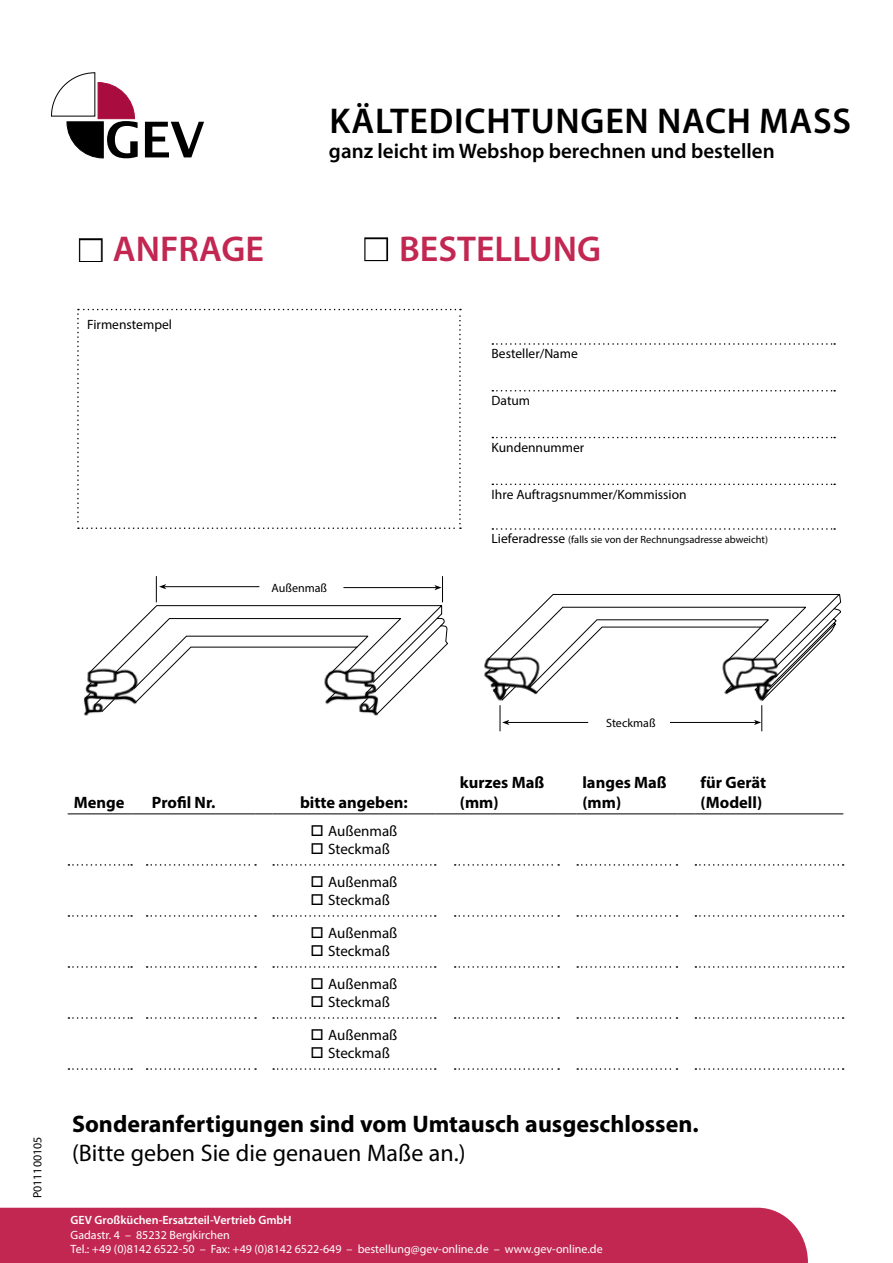
<style>
.page{position:relative;width:893px;height:1263px;background:#fff}
.page>*{position:absolute;margin:0;border:0;box-sizing:border-box;transform-origin:0 0}
.t1{font:600 36px "Myriad Pro";letter-spacing:.02em;color:#000}
.t2{font:600 36px "Myriad Pro";color:#c22752}
.t3{font:700 24px "Myriad Pro";color:#000}
.t4{font:24px "Myriad Pro";color:#000}
.t5{font:600 21px "Myriad Pro";color:#000}
.t6{font:700 16.5px/19.8px "Myriad Pro";color:#000}
.t7{font:15px "Myriad Pro";color:#000}
.t8{font:13.5px "Myriad Pro";color:#000}
.t9{font:12px/14.4px "Myriad Pro";color:#fff}
.t10{font:600 12px "Myriad Pro";color:#fff}
.t11{font:12px "Myriad Pro";color:#000}
.t12{font:10.5px "Myriad Pro";color:#000}
.s1{font-family:"Arial";font-weight:700;font-size:45px;color:#fff}
.s2{font-size:13.5px}
</style>
<div class="page">
<svg style="left:51px;top:72px;width:87px;height:86px"></svg>
<svg style="left:145px;top:122px;width:59px;height:35px"></svg>
<div style="left:0;top:1208px;width:808px;height:55px;background:#c22752"></div>
<svg style="left:492px;top:343px;width:343px;height:2px"></svg>
<svg style="left:492px;top:390px;width:343px;height:1px"></svg>
<svg style="left:492px;top:437px;width:343px;height:1px"></svg>
<svg style="left:492px;top:484px;width:343px;height:1px"></svg>
<svg style="left:492px;top:528px;width:343px;height:2px"></svg>
<svg style="left:77px;top:309px;width:384px;height:220px"></svg>
<img style="left:83px;top:697px;width:5px;height:19px">
<svg style="left:85px;top:576px;width:363px;height:139px"></svg>
<svg style="left:485px;top:594px;width:356px;height:137px"></svg>
<svg style="left:68px;top:864px;width:64px;height:2px"></svg>
<svg style="left:147px;top:864px;width:109px;height:2px"></svg>
<svg style="left:273px;top:864px;width:163px;height:2px"></svg>
<svg style="left:455px;top:864px;width:104px;height:2px"></svg>
<svg style="left:577px;top:864px;width:100px;height:2px"></svg>
<svg style="left:695px;top:864px;width:149px;height:2px"></svg>
<svg style="left:68px;top:915px;width:64px;height:2px"></svg>
<svg style="left:147px;top:915px;width:109px;height:2px"></svg>
<svg style="left:273px;top:915px;width:163px;height:2px"></svg>
<svg style="left:455px;top:915px;width:104px;height:2px"></svg>
<svg style="left:577px;top:915px;width:100px;height:2px"></svg>
<svg style="left:695px;top:915px;width:149px;height:2px"></svg>
<svg style="left:68px;top:966px;width:64px;height:2px"></svg>
<svg style="left:147px;top:966px;width:109px;height:2px"></svg>
<svg style="left:273px;top:966px;width:163px;height:2px"></svg>
<svg style="left:455px;top:966px;width:104px;height:2px"></svg>
<svg style="left:577px;top:966px;width:100px;height:2px"></svg>
<svg style="left:695px;top:966px;width:149px;height:2px"></svg>
<svg style="left:68px;top:1017px;width:64px;height:2px"></svg>
<svg style="left:147px;top:1017px;width:109px;height:2px"></svg>
<svg style="left:273px;top:1017px;width:163px;height:2px"></svg>
<svg style="left:455px;top:1017px;width:104px;height:2px"></svg>
<svg style="left:577px;top:1017px;width:100px;height:2px"></svg>
<svg style="left:695px;top:1017px;width:149px;height:2px"></svg>
<svg style="left:68px;top:1068px;width:64px;height:2px"></svg>
<svg style="left:147px;top:1068px;width:109px;height:2px"></svg>
<svg style="left:273px;top:1068px;width:163px;height:2px"></svg>
<svg style="left:455px;top:1068px;width:104px;height:2px"></svg>
<svg style="left:577px;top:1068px;width:100px;height:2px"></svg>
<svg style="left:695px;top:1068px;width:149px;height:2px"></svg>
<hr style="left:68px;top:813px;width:64px;height:1px;background:#000">
<svg style="left:132px;top:813px;width:14px;height:1px"></svg>
<hr style="left:146px;top:813px;width:110px;height:1px;background:#000">
<svg style="left:256px;top:813px;width:16px;height:1px"></svg>
<hr style="left:272px;top:813px;width:163px;height:1px;background:#000">
<svg style="left:435px;top:813px;width:19px;height:1px"></svg>
<hr style="left:454px;top:813px;width:105px;height:1px;background:#000">
<svg style="left:559px;top:813px;width:17px;height:1px"></svg>
<hr style="left:576px;top:813px;width:101px;height:1px;background:#000">
<svg style="left:677px;top:813px;width:18px;height:1px"></svg>
<hr style="left:695px;top:813px;width:148px;height:1px;background:#000">
<div style="left:79px;top:238px;width:24px;height:24px;border:3px solid #000"></div>
<div style="left:364px;top:237px;width:24px;height:24px;border:3px solid #000"></div>
<h1 class="t1" style="left:329px;top:98px;width:523px">KÄLTEDICHTUNGEN NACH MASS</h1>
<h3 class="t5" style="left:329px;top:138px;width:447px">ganz leicht im Webshop berechnen und bestellen</h3>
<h1 class="t2" style="left:77px;top:226px;width:188px"><span class="s1">■</span> ANFRAGE</h1>
<h1 class="t2" style="left:363px;top:226px;width:240px"><span class="s1">■</span> BESTELLUNG</h1>
<p class="t8" style="left:87px;top:316px;width:86px">Firmenstempel</p>
<p class="t11" style="left:272px;top:580px;width:57px">Außenmaß</p>
<p class="t8" style="left:492px;top:345px;width:88px">Besteller/Name</p>
<p class="t8" style="left:492px;top:392px;width:40px">Datum</p>
<p class="t8" style="left:492px;top:439px;width:94px">Kundennummer</p>
<p class="t8" style="left:492px;top:486px;width:197px">Ihre Auftragsnummer/Kommission</p>
<p class="t12" style="left:492px;top:533px;width:278px"><span class="s2">Lieferadresse</span> (falls sie von der Rechnungsadresse abweicht)</p>
<p class="t11" style="left:30px;top:1198px;width:63px;rotate:-90deg">P011100105</p>
<h3 class="t6" style="left:74px;top:792px;width:52px">Menge</h3>
<h3 class="t6" style="left:152px;top:792px;width:65px">Profil Nr.</h3>
<h3 class="t6" style="left:300px;top:792px;width:109px">bitte angeben:</h3>
<p class="t7" style="left:311px;top:822px;width:88px">□ Außenmaß</p>
<p class="t7" style="left:311px;top:840px;width:81px">□ Steckmaß</p>
<p class="t7" style="left:311px;top:873px;width:88px">□ Außenmaß</p>
<p class="t7" style="left:311px;top:891px;width:81px">□ Steckmaß</p>
<p class="t7" style="left:311px;top:924px;width:88px">□ Außenmaß</p>
<p class="t7" style="left:311px;top:942px;width:81px">□ Steckmaß</p>
<p class="t7" style="left:311px;top:975px;width:88px">□ Außenmaß</p>
<p class="t7" style="left:311px;top:993px;width:81px">□ Steckmaß</p>
<p class="t7" style="left:311px;top:1026px;width:88px">□ Außenmaß</p>
<p class="t7" style="left:311px;top:1044px;width:81px">□ Steckmaß</p>
<p class="t11" style="left:606px;top:716px;width:51px">Steckmaß</p>
<h3 class="t6" style="left:460px;top:772px;width:86px">kurzes Maß (mm)</h3>
<h3 class="t6" style="left:582px;top:772px;width:86px">langes Maß (mm)</h3>
<h3 class="t6" style="left:701px;top:772px;width:67px">für Gerät (Modell)</h3>
<h2 class="t3" style="left:72px;top:1108px;width:628px">Sonderanfertigungen sind vom Umtausch ausgeschlossen.</h2>
<h2 class="t4" style="left:72px;top:1138px;width:395px">(Bitte geben Sie die genauen Maße an.)</h2>
<p class="t10" style="left:71px;top:1212px;width:223px">GEV Großküchen-Ersatzteil-Vertrieb GmbH</p>
<p class="t9" style="left:71px;top:1227px;width:534px">Gadastr. 4 – 85232 Bergkirchen<br>Tel.: +49 (0)8142 6522-50 – Fax: +49 (0)8142 6522-649 – bestellung@gev-online.de – www.gev-online.de</p>
</div>
